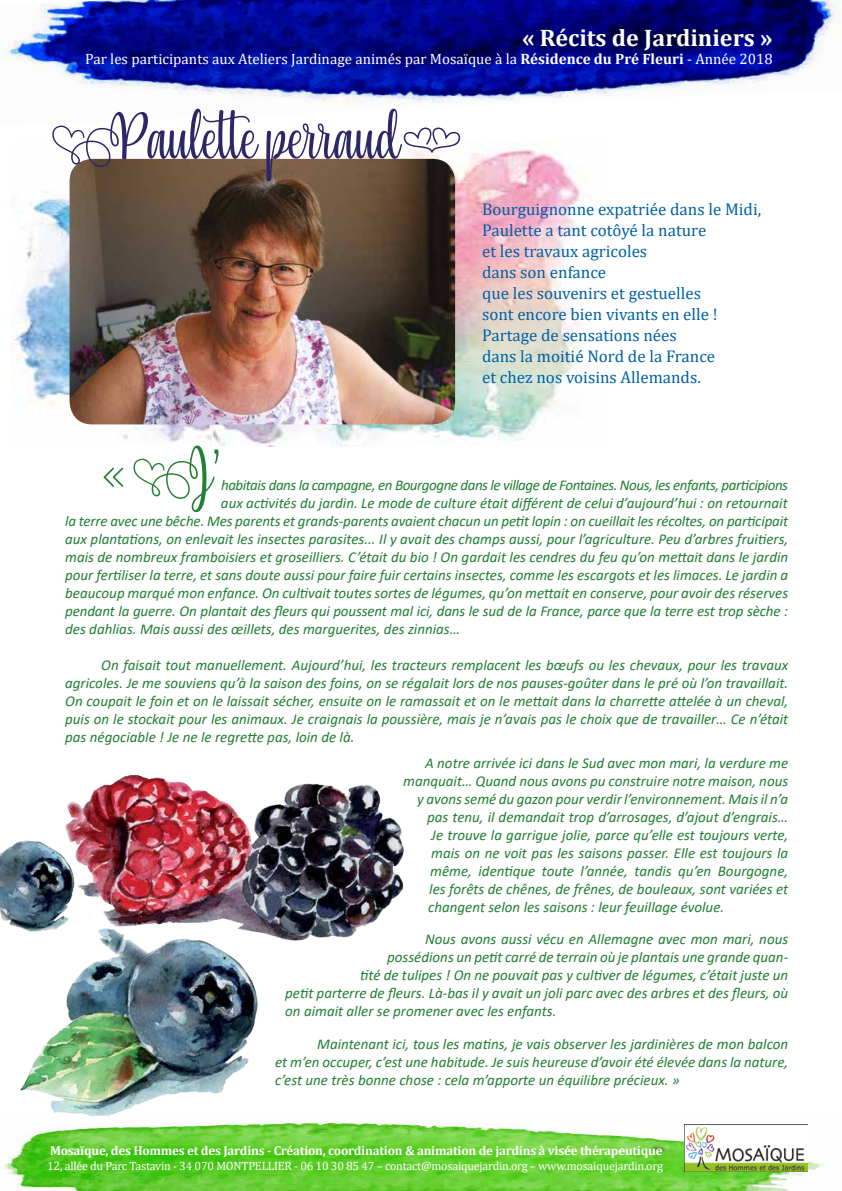
<style>
.page{position:relative;width:842px;height:1191px;background:#fff}
.page>*{position:absolute;margin:0;border:0;box-sizing:border-box;transform-origin:0 0}
.t1{font:62px "Yessy";color:#2d2765}
.t2{font:60px "Yessy";color:#227f34}
.t3{font:700 24px "Cambria";color:#fff}
.t4{font:17px/21px "Cambria";color:#0061a6}
.t5{font:italic 15px/18px "Calibri";color:#227f34;text-align:justify}
.t6{font:15px "Cambria";color:#fff}
.t7{font:italic 15px "Calibri";letter-spacing:-.03em;color:#227f34}
.t8{font:700 13px "Cambria";letter-spacing:-.02em;color:#fff}
.t9{font:12px "Cambria";letter-spacing:-.02em;color:#fff}
.s1{font-weight:700}
</style>
<div class="page">
<img style="left:11px;top:143px;width:580px;height:303px">
<img style="left:4px;top:0;width:836px;height:106px">
<img style="left:70px;top:159px;width:385px;height:265px">
<img style="left:0;top:1124px;width:827px;height:67px">
<img style="left:685px;top:1124px;width:122px;height:47px">
<img style="left:0;top:775px;width:438px;height:349px">
<h3 class="t3" style="left:522px;top:21px;width:252px">« Récits de Jardiniers »</h3>
<p class="t6" style="left:85px;top:50px;width:689px">Par les participants aux Ateliers Jardinage animés par Mosaïque à la <span class="s1">Résidence du Pré Fleuri</span> - Année 2018</p>
<h1 class="t1" style="left:49px;top:97px;width:415px">Paulette perraud]</h1>
<p class="t4" style="left:482px;top:199px;width:281px">Bourguignonne expatriée dans le Midi,<br>Paulette a tant cotôyé la nature<br>et les travaux agricoles<br>dans son enfance<br>que les souvenirs et gestuelles<br>sont encore bien vivants en elle !<br>Partage de sensations nées<br>dans la moitié Nord de la France<br>et chez nos voisins Allemands.</p>
<h2 class="t2" style="left:101px;top:431px;width:123px">« J’</h2>
<p class="t7" style="left:221px;top:475px;width:568px">habitais dans la campagne, en Bourgogne dans le village de Fontaines. Nous, les enfants, participions</p>
<p class="t5" style="left:221px;top:494px;width:568px">aux activités du jardin. Le mode de culture était différent de celui d’aujourd’hui : on retournait</p>
<p class="t5" style="left:65px;top:512px;width:724px">la terre avec une bêche. Mes parents et grands-parents avaient chacun un petit lopin : on cueillait les récoltes, on participait</p>
<p class="t5" style="left:65px;top:530px;width:725px">aux plantations, on enlevait les insectes parasites... Il y avait des champs aussi, pour l’agriculture. Peu d’arbres fruitiers,</p>
<p class="t5" style="left:65px;top:548px;width:724px">mais de nombreux framboisiers et groseilliers. C’était du bio ! On gardait les cendres du feu qu’on mettait dans le jardin</p>
<p class="t5" style="left:65px;top:566px;width:724px">pour fertiliser la terre, et sans doute aussi pour faire fuir certains insectes, comme les escargots et les limaces. Le jardin a</p>
<p class="t5" style="left:65px;top:584px;width:725px">beaucoup marqué mon enfance. On cultivait toutes sortes de légumes, qu’on mettait en conserve, pour avoir des réserves</p>
<p class="t5" style="left:65px;top:602px;width:724px">pendant la guerre. On plantait des fleurs qui poussent mal ici, dans le sud de la France, parce que la terre est trop sèche :</p>
<p class="t5" style="left:65px;top:620px;width:396px">des dahlias. Mais aussi des œillets, des marguerites, des zinnias…</p>
<p class="t5" style="left:65px;top:656px;width:725px;text-indent:36px">On faisait tout manuellement. Aujourd’hui, les tracteurs remplacent les bœufs ou les chevaux, pour les travaux agricoles. Je me souviens qu’à la saison des foins, on se régalait lors de nos pauses-goûter dans le pré où l’on travaillait.<br>On coupait le foin et on le laissait sécher, ensuite on le ramassait et on le mettait dans la charrette attelée à un cheval, puis on le stockait pour les animaux. Je craignais la poussière, mais je n’avais pas le choix que de travailler… Ce n’était pas négociable ! Je ne le regrette pas, loin de là.</p>
<p class="t5" style="left:425px;top:753px;width:365px">A notre arrivée ici dans le Sud avec mon mari, la verdure me</p>
<p class="t5" style="left:403px;top:771px;width:386px">manquait… Quand nous avons pu construire notre maison, nous</p>
<p class="t5" style="left:417px;top:789px;width:372px">y avons semé du gazon pour verdir l’environnement. Mais il n’a</p>
<p class="t5" style="left:427px;top:807px;width:362px">pas tenu, il demandait trop d’arrosages, d’ajout d’engrais…</p>
<p class="t5" style="left:431px;top:825px;width:359px">Je trouve la garrigue jolie, parce qu’elle est toujours verte,</p>
<p class="t5" style="left:431px;top:843px;width:358px">mais on ne voit pas les saisons passer. Elle est toujours la</p>
<p class="t5" style="left:430px;top:861px;width:359px">même, identique toute l’année, tandis qu’en Bourgogne,</p>
<p class="t5" style="left:429px;top:879px;width:360px">les forêts de chênes, de frênes, de bouleaux, sont variées et</p>
<p class="t5" style="left:428px;top:897px;width:298px">changent selon les saisons : leur feuillage évolue.</p>
<p class="t5" style="left:425px;top:929px;width:364px">Nous avons aussi vécu en Allemagne avec mon mari, nous</p>
<p class="t5" style="left:387px;top:947px;width:402px">possédions un petit carré de terrain où je plantais une grande quan-</p>
<p class="t5" style="left:360px;top:965px;width:430px">tité de tulipes ! On ne pouvait pas y cultiver de légumes, c’était juste un</p>
<p class="t5" style="left:285px;top:983px;width:504px">petit parterre de fleurs. Là-bas il y avait un joli parc avec des arbres et des fleurs, où</p>
<p class="t5" style="left:285px;top:1001px;width:273px">on aimait aller se promener avec les enfants.</p>
<p class="t5" style="left:275px;top:1034px;width:515px;text-indent:42px">Maintenant ici, tous les matins, je vais observer les jardinières de mon balcon et m’en occuper, c’est une habitude. Je suis heureuse d’avoir été élevée dans la nature, c’est une très bonne chose : cela m’apporte un équilibre précieux. »</p>
<p class="t8" style="left:50px;top:1141px;width:614px">Mosaïque, des Hommes et des Jardins - Création, coordination &amp; animation de jardins à visée thérapeutique</p>
<p class="t9" style="left:47px;top:1158px;width:617px">12, allée du Parc Tastavin - 34 070 MONTPELLIER - 06 10 30 85 47 – contact@mosaiquejardin.org – www.mosaiquejardin.org</p>
</div>
